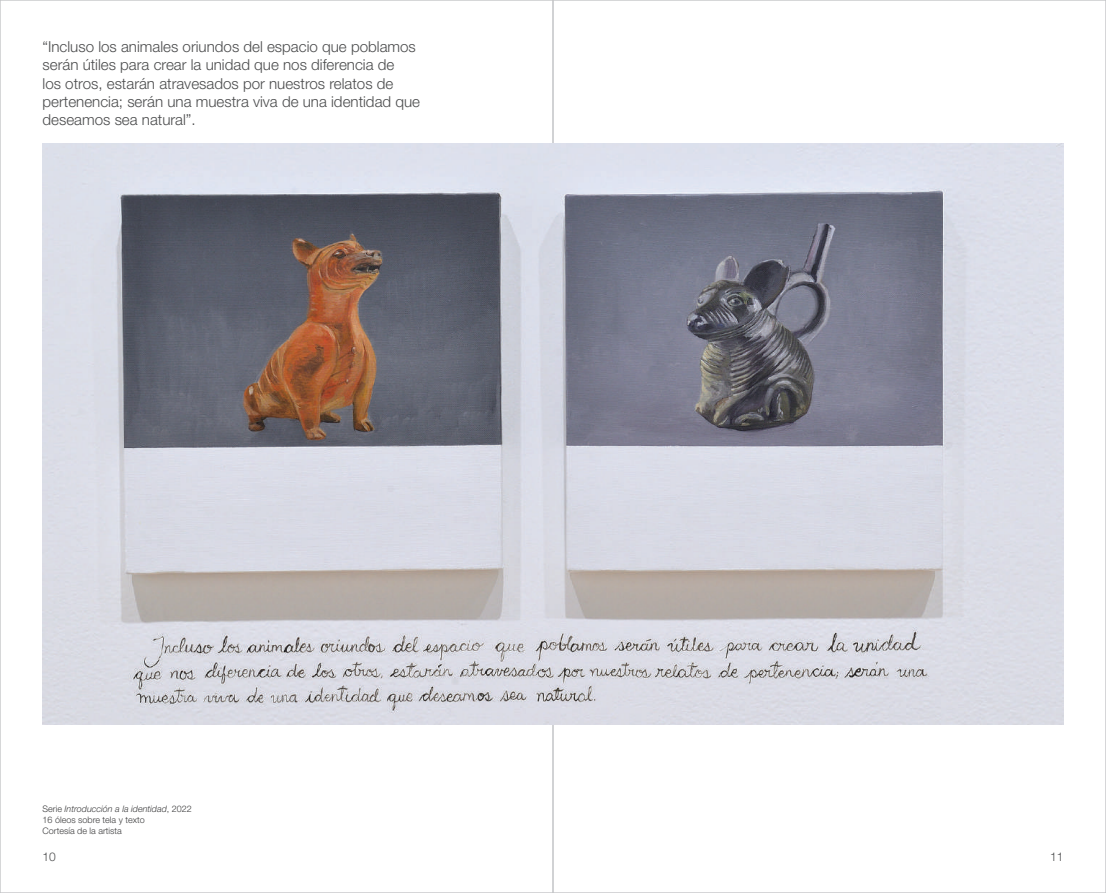
<style>
.page{position:relative;width:1106px;height:893px;background:#fff}
.page>*{position:absolute;margin:0;border:0;box-sizing:border-box;transform-origin:0 0}
.t1{font:300 15.15px/18.1px "Helvetica Neue LT Std";color:#4b4c4d}
.t2{font:300 12px "Helvetica Neue LT Std";color:#4b4c4d}
.t3{font:300 9px/10.8px "Helvetica Neue LT Std";color:#3e3e3f}
.s1{font-style:italic}
</style>
<div class="page">
<img style="left:43px;top:143px;width:1020px;height:582px">
<p class="t1" style="left:43px;top:37px;width:379px">“Incluso los animales oriundos del espacio que poblamos serán útiles para crear la unidad que nos diferencia de<br>los otros, estarán atravesados por nuestros relatos de pertenencia; serán una muestra viva de una identidad que deseamos sea natural”.</p>
<p class="t3" style="left:43px;top:803px;width:151px">Serie <span class="s1">Introducción a la identidad</span>, 2022<br>16 óleos sobre tela y texto<br>Cortesía de la artista</p>
<p class="t2" style="left:43px;top:849px;width:15px">10</p>
<p class="t2" style="left:1050px;top:849px;width:15px">11</p>
</div>
